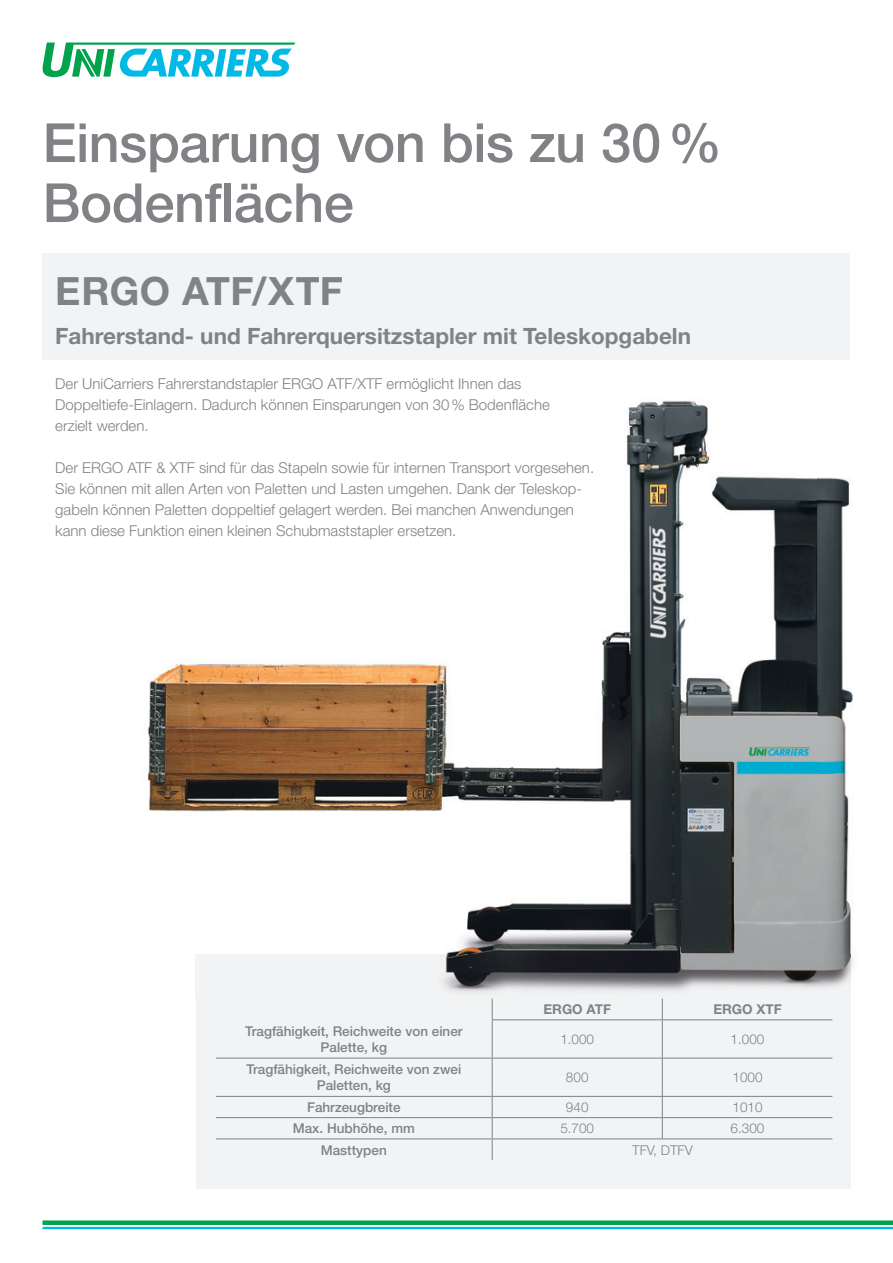
<style>
.page{position:relative;width:893px;height:1263px;background:#fff}
.page>*{position:absolute;margin:0;border:0;box-sizing:border-box;transform-origin:0 0}
.t1{font:500 54px/60px "Helvetica Neue LT Pro";letter-spacing:-.005em;color:#808285}
.t2{font:700 39px "Helvetica Neue LT Pro";letter-spacing:.005em;color:#808285}
.t3{font:700 22.5px "Helvetica Neue LT Pro";color:#808285}
.t4{font:300 15px/21px "Helvetica Neue LT Pro";color:#808285}
.t5{font:500 13.5px/16.2px "Helvetica Neue LT Pro";color:#808285;text-align:center}
.t6{font:300 13.5px "Helvetica Neue LT Pro";color:#808285}
.t7{font:700 13.5px "Helvetica Neue LT Pro";color:#808285}
</style>
<div class="page">
<div style="left:196px;top:955px;width:654px;height:233px;background:#f2f3f4"></div>
<img style="left:85px;top:359px;width:732px;height:336px">
<img style="left:817px;top:359px;width:36px;height:640px">
<img style="left:148px;top:695px;width:355px;height:304px">
<img style="left:503px;top:695px;width:315px;height:260px">
<img style="left:196px;top:955px;width:654px;height:44px">
<div style="left:43px;top:253px;width:807px;height:106px;background:#f2f3f4"></div>
<hr style="left:492px;top:1019px;width:340px;height:1px;background:#808285">
<hr style="left:216px;top:1058px;width:616px;height:1px;background:#808285">
<hr style="left:216px;top:1096px;width:276px;height:1px;background:#808285">
<hr style="left:492px;top:1117px;width:340px;height:1px;background:#808285">
<hr style="left:216px;top:1138px;width:276px;height:1px;background:#808285">
<hr style="left:492px;top:1096px;width:340px;height:1px;background:#808285">
<hr style="left:216px;top:1117px;width:276px;height:1px;background:#808285">
<hr style="left:492px;top:1138px;width:340px;height:1px;background:#808285">
<svg style="left:492px;top:998px;width:1px;height:21px"></svg>
<svg style="left:662px;top:998px;width:1px;height:21px"></svg>
<hr style="left:492px;top:1020px;width:1px;height:38px;background:#808285">
<hr style="left:662px;top:1020px;width:1px;height:38px;background:#808285">
<hr style="left:492px;top:1058px;width:1px;height:38px;background:#808285">
<hr style="left:662px;top:1058px;width:1px;height:38px;background:#808285">
<svg style="left:662px;top:1097px;width:1px;height:41px"></svg>
<svg style="left:492px;top:1097px;width:1px;height:63px"></svg>
<svg style="left:42px;top:43px;width:253px;height:34px"></svg>
<div style="left:43px;top:1220px;width:850px;height:5px;background:#00a34c"></div>
<hr style="left:43px;top:1227px;width:850px;height:2px;background:#00b9e4">
<h1 class="t1" style="left:43px;top:118px;width:681px">Einsparung von bis zu 30 %<br>Bodenfläche</h1>
<h2 class="t2" style="left:55px;top:277px;width:289px">ERGO ATF/XTF</h2>
<h3 class="t3" style="left:55px;top:328px;width:637px">Fahrerstand- und Fahrerquersitzstapler mit Teleskopgabeln</h3>
<p class="t4" style="left:55px;top:374px;width:496px">Der UniCarriers Fahrerstandstapler ERGO ATF/XTF ermöglicht Ihnen das<br>Doppel tiefe-Einlagern. Dadurch können Einsparungen von 30 % Bodenfläche erzielt werden.</p>
<p class="t4" style="left:55px;top:458px;width:540px">Der ERGO ATF &amp; XTF sind für das Stapeln sowie für internen Transport vorgesehen.<br>Sie können mit allen Arten von Paletten und Lasten umgehen. Dank der Teleskop&shy;gabeln können Paletten doppeltief gelagert werden. Bei manchen Anwendungen kann diese Funktion einen kleinen Schubmaststapler ersetzen.</p>
<p class="t7" style="left:543px;top:1004px;width:69px">ERGO ATF</p>
<p class="t7" style="left:713px;top:1004px;width:70px">ERGO XTF</p>
<p class="t5" style="left:245px;top:1024px;width:219px">Tragfähigkeit, Reichweite von einer<br>Palette, kg</p>
<p class="t6" style="left:560px;top:1034px;width:35px">1.000</p>
<p class="t6" style="left:731px;top:1034px;width:35px">1.000</p>
<p class="t5" style="left:246px;top:1062px;width:216px">Tragfähigkeit, Reichweite von zwei<br>Paletten, kg</p>
<p class="t6" style="left:566px;top:1072px;width:24px">800</p>
<p class="t6" style="left:732px;top:1072px;width:32px">1000</p>
<p class="t5" style="left:307px;top:1100px;width:95px">Fahrzeugbreite</p>
<p class="t6" style="left:566px;top:1102px;width:24px">940</p>
<p class="t6" style="left:732px;top:1102px;width:32px">1010</p>
<p class="t5" style="left:293px;top:1121px;width:124px">Max. Hubhöhe, mm</p>
<p class="t6" style="left:560px;top:1123px;width:35px">5.700</p>
<p class="t6" style="left:731px;top:1123px;width:35px">6.300</p>
<p class="t5" style="left:321px;top:1143px;width:68px">Masttypen</p>
<p class="t6" style="left:632px;top:1145px;width:62px">TFV, DTFV</p>
</div>
